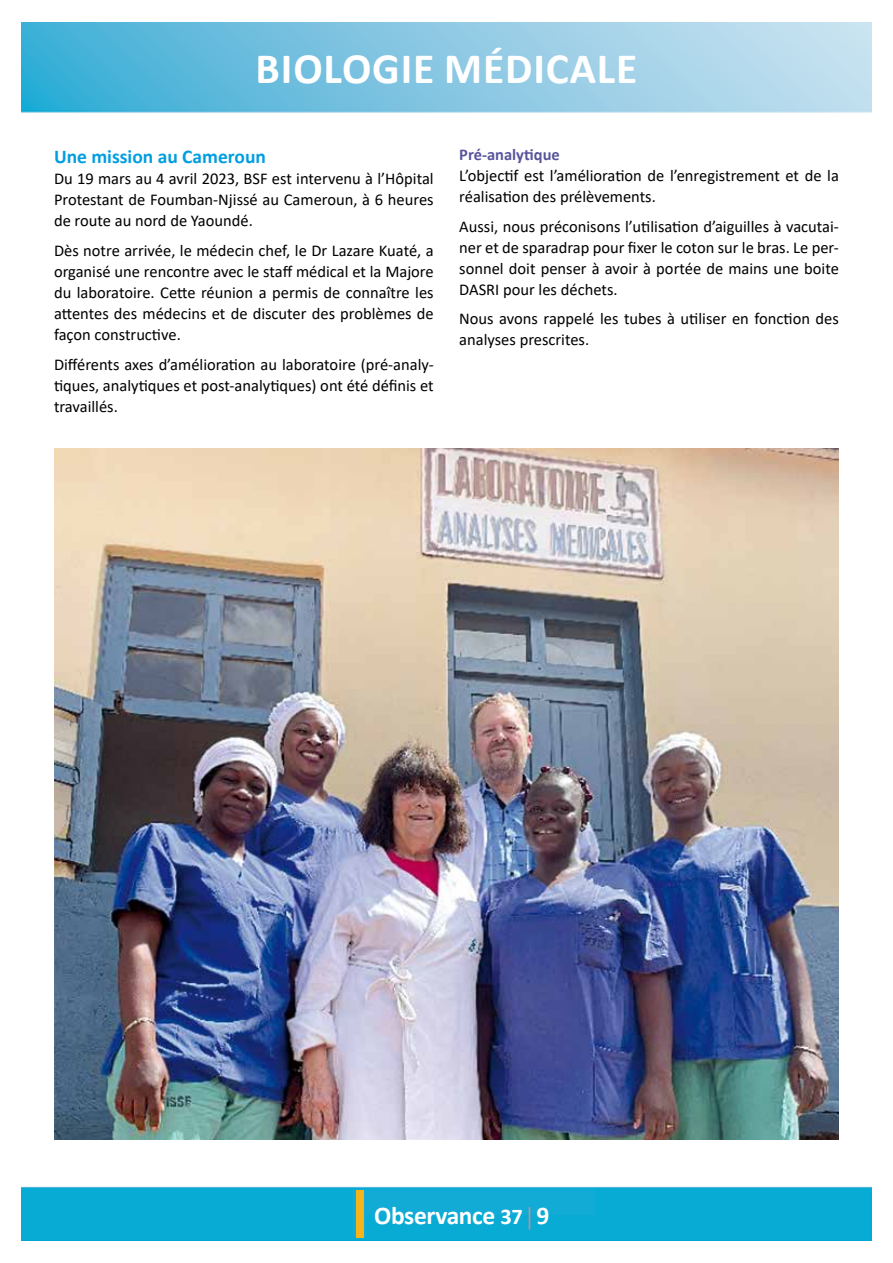
<style>
.page{position:relative;width:893px;height:1263px;background:#fff}
.page>*{position:absolute;margin:0;border:0;box-sizing:border-box;transform-origin:0 0}
.t1{font:700 43.5px "Calibri";letter-spacing:.02em;color:#fff}
.t2{font:700 25.5px "Calibri";letter-spacing:-.015em;color:#fff}
.t3{font:700 19.5px "Calibri";color:#009ee0}
.t4{font:16.5px/21px "Calibri";color:#000;text-align:justify}
.t5{font:700 16.5px "Calibri";color:#59559c}
.s1{font-size:22.5px}
.s2{font-family:"Helvetica LT Std";font-weight:300;font-size:22.5px;color:#ee8584}
</style>
<div class="page">
<img style="left:21px;top:22px;width:851px;height:1219px">
<div style="left:356px;top:1190px;width:8px;height:47px;background:#f4b41a"></div>
<img style="left:54px;top:449px;width:785px;height:691px">
<h1 class="t1" style="left:256px;top:37px;width:383px">BIOLOGIE MÉDICALE</h1>
<p class="t3" style="left:54px;top:143px;width:214px">Une mission au Cameroun</p>
<p class="t4" style="left:54px;top:168px;width:381px">Du 19 mars au 4 avril 2023, BSF est intervenu à l’Hôpital Protestant de Foumban-Njissé au Cameroun, à 6 heures de route au nord de Yaoundé.</p>
<p class="t4" style="left:54px;top:240px;width:381px">Dès notre arrivée, le médecin chef, le Dr Lazare Kuaté, a organisé une rencontre avec le staff médical et la Majore du laboratoire. Cette réunion a permis de connaître les attentes des médecins et de discuter des problèmes de façon constructive.</p>
<p class="t4" style="left:54px;top:353px;width:381px">Différents axes d’amélioration au laboratoire (pré-analy&shy;tiques, analytiques et post-analytiques) ont été définis et travaillés.</p>
<p class="t5" style="left:459px;top:143px;width:102px">Pré-analytique</p>
<p class="t4" style="left:459px;top:165px;width:381px">L’objectif est l’amélioration de l’enregistrement et de la réalisation des prélèvements.</p>
<p class="t4" style="left:459px;top:215px;width:381px">Aussi, nous préconisons l’utilisation d’aiguilles à vacutai&shy;ner et de sparadrap pour fixer le coton sur le bras. Le per&shy;sonnel doit penser à avoir à portée de mains une boite DASRI pour les déchets.</p>
<p class="t4" style="left:459px;top:308px;width:381px">Nous avons rappelé les tubes à utiliser en fonction des analyses prescrites.</p>
<h2 class="t2" style="left:374px;top:1197px;width:177px">Observance <span class="s1">37</span> <span class="s2">|</span> 9</h2>
</div>
